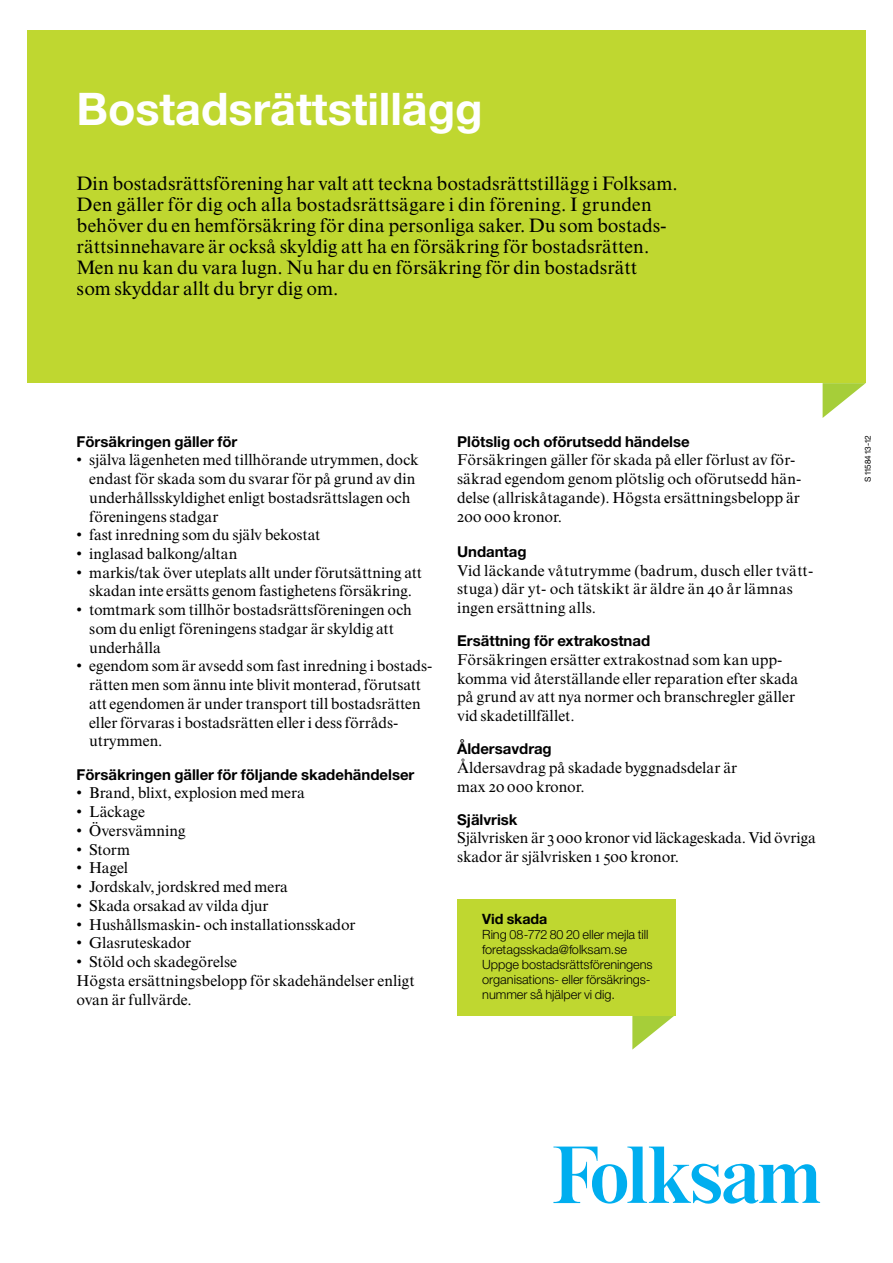
<style>
.page{position:relative;width:893px;height:1263px;background:#fff}
.page>*{position:absolute;margin:0;border:0;box-sizing:border-box;transform-origin:0 0}
.t1{font:700 45px "Helvetica Folksam";color:#fff}
.t2{font:19.5px/21px "Times Folksam";color:#000}
.t3{font:15.75px/18.8px "Times Folksam";letter-spacing:-.005em;color:#000}
.t4{font:700 15px "Helvetica Folksam";color:#000}
.t5{font:700 14.25px "Helvetica Folksam";color:#000}
.t6{font:300 12.75px/15px "Helvetica Folksam";letter-spacing:-.005em;color:#000}
.t7{font:8.25px "Helvetica Folksam";color:#000}
</style>
<div class="page">
<svg style="left:823px;top:383px;width:43px;height:35px"></svg>
<div style="left:27px;top:30px;width:839px;height:353px;background:#bfd730"></div>
<svg style="left:553px;top:1146px;width:267px;height:58px"></svg>
<svg style="left:632px;top:1015px;width:43px;height:34px"></svg>
<div style="left:457px;top:899px;width:218px;height:116px;background:#bfd730"></div>
<h1 class="t1" style="left:77px;top:80px;width:408px">Bostadsrättstillägg</h1>
<p class="t2" style="left:77px;top:173px;width:603px">Din bostadsrättsförening har valt att teckna bostadsrättstillägg i Folksam.<br>Den gäller för dig och alla bostadsrättsägare i din förening. I grunden behöver du en hemförsäkring för dina personliga saker. Du som bostads&shy;rättsinnehavare är också skyldig att ha en försäkring för bostadsrätten.<br>Men nu kan du vara lugn. Nu har du en försäkring för din bostadsrätt<br>som skyddar allt du bryr dig om.</p>
<p class="t4" style="left:77px;top:432px;width:162px">Försäkringen gäller för</p>
<p class="t3" style="left:89px;top:451px;width:331px;text-indent:-13px">• själva lägenheten med tillhörande utrymmen, dock endast för skada som du svarar för på grund av din underhållsskyldighet enligt bostadsrättslagen och föreningens stadgar</p>
<p class="t3" style="left:77px;top:525px;width:245px">• fast inredning som du själv bekostat</p>
<p class="t3" style="left:77px;top:544px;width:162px">• inglasad balkong/altan</p>
<p class="t3" style="left:77px;top:563px;width:347px;text-align:center">• markis/tak över uteplats allt under förutsättning att skadan inte ersätts genom fastighetens försäkring.</p>
<p class="t3" style="left:89px;top:600px;width:324px;text-indent:-13px">• tomtmark som tillhör bostadsrättsföreningen och som du enligt föreningens stadgar är skyldig att underhålla</p>
<p class="t3" style="left:89px;top:657px;width:345px;text-indent:-13px">• egendom som är avsedd som fast inredning i bostads&shy;rätten men som ännu inte blivit monterad, förutsatt att egendomen är under transport till bostadsrätten eller förvaras i bostadsrätten eller i dess förråds&shy;utrymmen.</p>
<p class="t4" style="left:77px;top:765px;width:339px">Försäkringen gäller för följande skadehändelser</p>
<p class="t3" style="left:77px;top:784px;width:230px">• Brand, blixt, explosion med mera</p>
<p class="t3" style="left:77px;top:802px;width:70px">• Läckage</p>
<p class="t3" style="left:77px;top:821px;width:111px">• Översvämning</p>
<p class="t3" style="left:77px;top:840px;width:55px">• Storm</p>
<p class="t3" style="left:77px;top:858px;width:53px">• Hagel</p>
<p class="t3" style="left:77px;top:877px;width:213px">• Jordskalv, jordskred med mera</p>
<p class="t3" style="left:77px;top:896px;width:194px">• Skada orsakad av vilda djur</p>
<p class="t3" style="left:77px;top:915px;width:280px">• Hushållsmaskin- och installationsskador</p>
<p class="t3" style="left:77px;top:933px;width:116px">• Glasruteskador</p>
<p class="t3" style="left:77px;top:952px;width:340px">• Stöld och skadegörelse<br>Högsta ersättningsbelopp för skadehändelser enligt ovan är fullvärde.</p>
<p class="t4" style="left:457px;top:432px;width:234px">Plötslig och oförutsedd händelse</p>
<p class="t3" style="left:457px;top:451px;width:346px">Försäkringen gäller för skada på eller förlust av för&shy;säkrad egendom genom plötslig och oförutsedd hän&shy;delse (allriskåtagande). Högsta ersättningsbelopp är 200 000 kronor.</p>
<p class="t4" style="left:457px;top:542px;width:71px">Undantag</p>
<p class="t3" style="left:457px;top:561px;width:358px">Vid läckande våtutrymme (badrum, dusch eller tvätt&shy;stuga) där yt- och tätskikt är äldre än 40 år lämnas ingen ersättning alls.</p>
<p class="t4" style="left:457px;top:631px;width:195px">Ersättning för extrakostnad</p>
<p class="t3" style="left:457px;top:650px;width:343px">Försäkringen ersätter extrakostnad som kan upp&shy;komma vid återställande eller reparation efter skada på grund av att nya normer och branschregler gäller vid skadetillfället.</p>
<p class="t4" style="left:457px;top:739px;width:96px">Åldersavdrag</p>
<p class="t3" style="left:457px;top:758px;width:282px">Åldersavdrag på skadade byggnadsdelar är max 20 000 kronor.</p>
<p class="t4" style="left:457px;top:810px;width:62px">Självrisk</p>
<p class="t3" style="left:457px;top:829px;width:360px">Självrisken är 3 000 kronor vid läckageskada.Vid övriga skador är självrisken 1 500 kronor.</p>
<p class="t5" style="left:482px;top:910px;width:67px">Vid skada</p>
<p class="t6" style="left:482px;top:927px;width:172px">Ring 08-772 80 20 eller mejla till foretagsskada@folksam.se<br>Uppge bostadsrättsföreningens organisations- eller försäkrings&shy;nummer så hjälper vi dig.</p>
<p class="t7" style="left:863px;top:482px;width:48px;rotate:-90deg">S 11584 13-12</p>
</div>
